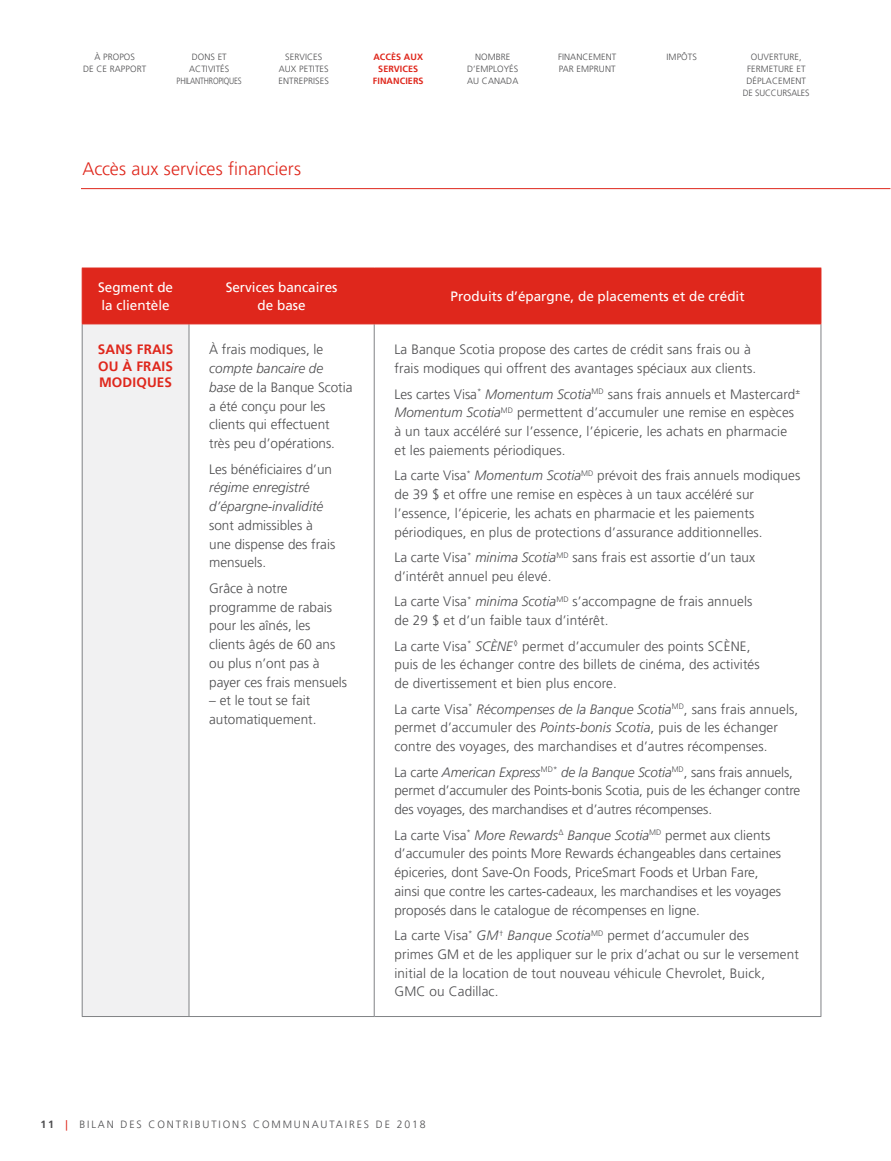
<style>
.page{position:relative;width:891px;height:1161px;background:#fff}
.page>*{position:absolute;margin:0;border:0;box-sizing:border-box;transform-origin:0 0}
.t1{font:300 18px "Frutiger LT Pro";color:#df271c}
.t2{font:300 13.5px/18.8px "Frutiger LT Pro";letter-spacing:.01em;color:#4d4d4f}
.t3{font:300 13.5px/18.8px "Frutiger LT Pro";letter-spacing:-.01em;color:#4d4d4f}
.t4{font:13.5px/18.8px "Frutiger LT Pro";color:#fff}
.t5{font:italic 300 13.5px/18.8px "Frutiger LT Pro";color:#4d4d4f}
.t6{font:700 13.5px/16.5px "Frutiger LT Pro";letter-spacing:.01em;color:#df271c;text-align:justify}
.t7{font:300 10.5px "Frutiger LT Pro";letter-spacing:.18em;color:#4d4d4f}
.t8{font:300 9px/12px "Frutiger LT Pro";letter-spacing:.01em;color:#4d4d4f;text-align:center}
.t9{font:300 9px/12px "Frutiger LT Pro";letter-spacing:-.02em;color:#4d4d4f;text-align:center}
.t10{font:700 9px/12px "Frutiger LT Pro";letter-spacing:.01em;color:#df271c;text-align:center}
.s1{font-style:italic}
.s2{font-weight:700}
.s3{font-weight:400;color:#df271c}
</style>
<div class="page">
<div style="left:83px;top:269px;width:738px;height:55px;background:#df271c"></div>
<div style="left:82px;top:324px;width:107px;height:693px;background:#f1f1f2"></div>
<hr style="left:188px;top:268px;width:2px;height:56px;background:#df271c">
<hr style="left:373px;top:268px;width:2px;height:56px;background:#df271c">
<hr style="left:82px;top:324px;width:1px;height:692px;background:#808285">
<hr style="left:189px;top:324px;width:1px;height:692px;background:#808285">
<hr style="left:374px;top:324px;width:1px;height:692px;background:#808285">
<hr style="left:821px;top:324px;width:1px;height:692px;background:#808285">
<hr style="left:82px;top:1016px;width:107px;height:1px;background:#808285">
<hr style="left:189px;top:1016px;width:185px;height:1px;background:#808285">
<hr style="left:374px;top:1016px;width:447px;height:1px;background:#808285">
<hr style="left:82px;top:268px;width:107px;height:1px;background:#df271c">
<hr style="left:82px;top:268px;width:1px;height:56px;background:#df271c">
<hr style="left:189px;top:268px;width:185px;height:1px;background:#df271c">
<hr style="left:374px;top:268px;width:447px;height:1px;background:#df271c">
<hr style="left:821px;top:268px;width:1px;height:56px;background:#df271c">
<hr style="left:82px;top:324px;width:107px;height:1px;background:#df271c">
<hr style="left:189px;top:324px;width:185px;height:1px;background:#df271c">
<hr style="left:374px;top:324px;width:447px;height:1px;background:#df271c">
<hr style="left:81px;top:188px;width:809px;height:1px;background:#df271c">
<p class="t8" style="left:83px;top:51px;width:65px">À PROPOS<br>DE CE RAPPORT</p>
<p class="t9" style="left:177px;top:51px;width:67px">DONS ET<br>ACTIVITÉS<br>PHILANTHROPIQUES</p>
<p class="t8" style="left:279px;top:51px;width:52px">SERVICES<br>AUX PETITES<br>ENTREPRISES</p>
<p class="t10" style="left:373px;top:51px;width:52px">ACCÈS AUX<br>SERVICES<br>FINANCIERS</p>
<p class="t8" style="left:467px;top:51px;width:53px">NOMBRE<br>D’EMPLOYÉS<br>AU CANADA</p>
<p class="t8" style="left:558px;top:51px;width:60px;text-align:left">FINANCEMENT<br>PAR EMPRUNT</p>
<p class="t8" style="left:667px;top:51px;width:32px">IMPÔTS</p>
<p class="t8" style="left:743px;top:51px;width:68px">OUVERTURE,<br>FERMETURE ET<br>DÉPLACEMENT<br>DE SUCCURSALES</p>
<h1 class="t1" style="left:82px;top:158px;width:220px">Accès aux services financiers</h1>
<p class="t4" style="left:98px;top:278px;width:77px">Segment de la clientèle</p>
<p class="t4" style="left:226px;top:278px;width:113px;text-align:center">Services bancaires de base</p>
<p class="t4" style="left:451px;top:287px;width:296px">Produits d’épargne, de placements et de crédit</p>
<p class="t6" style="left:98px;top:341px;width:77px">SANS FRAIS OU À FRAIS MODIQUES</p>
<p class="t2" style="left:209px;top:340px;width:116px">À frais modiques, le</p>
<p class="t2" style="left:394px;top:340px;width:363px">La Banque Scotia propose des cartes de crédit sans frais ou à frais modiques qui offrent des avantages spéciaux aux clients.</p>
<p class="t2" style="left:394px;top:385px;width:407px">Les cartes Visa<sup>*</sup> <span class="s1">Momentum Scotia</span><sup>MD</sup> sans frais annuels et Mastercard<sup>± </sup><span class="s1">Momentum Scotia</span><sup>MD</sup> permettent d’accumuler une remise en espèces à un taux accéléré sur l’essence, l’épicerie, les achats en pharmacie et les paiements périodiques.</p>
<p class="t2" style="left:394px;top:466px;width:407px">La carte Visa<sup>*</sup> <span class="s1">Momentum Scotia</span><sup>MD</sup> prévoit des frais annuels modiques de 39 $ et offre une remise en espèces à un taux accéléré sur l’essence, l’épicerie, les achats en pharmacie et les paiements périodiques, en plus de protections d’assurance additionnelles.</p>
<p class="t2" style="left:394px;top:548px;width:362px">La carte Visa<sup>*</sup> <span class="s1">minima Scotia</span><sup>MD</sup> sans frais est assortie d’un taux d’intérêt annuel peu élevé.</p>
<p class="t2" style="left:394px;top:592px;width:359px">La carte Visa<sup>*</sup> <span class="s1">minima Scotia</span><sup>MD</sup> s’accompagne de frais annuels de 29 $ et d’un faible taux d’intérêt.</p>
<p class="t2" style="left:394px;top:637px;width:367px">La carte Visa<sup>*</sup> <span class="s1">SCÈNE</span><sup>◊</sup> permet d’accumuler des points SCÈNE, puis de les échanger contre des billets de cinéma, des activités de divertissement et bien plus encore.</p>
<p class="t2" style="left:394px;top:700px;width:405px">La carte Visa<sup>*</sup> <span class="s1">Récompenses de la Banque Scotia</span><sup>MD</sup>, sans frais annuels, permet d’accumuler des <span class="s1">Points-bonis Scotia</span>, puis de les échanger contre des voyages, des marchandises et d’autres récompenses.</p>
<p class="t3" style="left:394px;top:763px;width:407px">La carte <span class="s1">American Express</span><sup>MD*</sup> <span class="s1">de la Banque Scotia</span><sup>MD</sup>, sans frais annuels, permet d’accumuler des Points-bonis Scotia, puis de les échanger contre des voyages, des marchandises et d’autres récompenses.</p>
<p class="t2" style="left:394px;top:826px;width:388px">La carte Visa<sup>*</sup> <span class="s1">More Rewards</span><sup>∆</sup> <span class="s1">Banque Scotia</span><sup>MD</sup> permet aux clients d’accumuler des points More Rewards échangeables dans certaines épiceries, dont Save-On Foods, PriceSmart Foods et Urban Fare, ainsi que contre les cartes-cadeaux, les marchandises et les voyages proposés dans le catalogue de récompenses en ligne.</p>
<p class="t2" style="left:394px;top:926px;width:406px">La carte Visa<sup>*</sup> <span class="s1">GM</span><sup>†</sup> <span class="s1">Banque Scotia</span><sup>MD</sup> permet d’accumuler des<br>primes GM et de les appliquer sur le prix d’achat ou sur le versement initial de la location de tout nouveau véhicule Chevrolet, Buick, GMC ou Cadillac.</p>
<p class="t2" style="left:209px;top:359px;width:145px"><span class="s1">compte bancaire de base</span> de la Banque Scotia a été conçu pour les clients qui effectuent très peu d’opérations.</p>
<p class="t2" style="left:209px;top:460px;width:124px">Les bénéficiaires d’un</p>
<p class="t5" style="left:209px;top:478px;width:116px">régime enregistré d’épargne-invalidité</p>
<p class="t2" style="left:209px;top:516px;width:128px">sont admissibles à une dispense des frais mensuels.</p>
<p class="t2" style="left:209px;top:579px;width:139px">Grâce à notre programme de rabais pour les aînés, les clients âgés de 60 ans ou plus n’ont pas à payer ces frais mensuels</p>
<p class="t2" style="left:209px;top:691px;width:109px">– et le tout se fait automatiquement.</p>
<p class="t7" style="left:40px;top:1119px;width:387px"><span class="s2">11</span> <span class="s3">|</span> BILAN DES CONTRIBUTIONS COMMUNAUTAIRES DE 2018</p>
</div>
